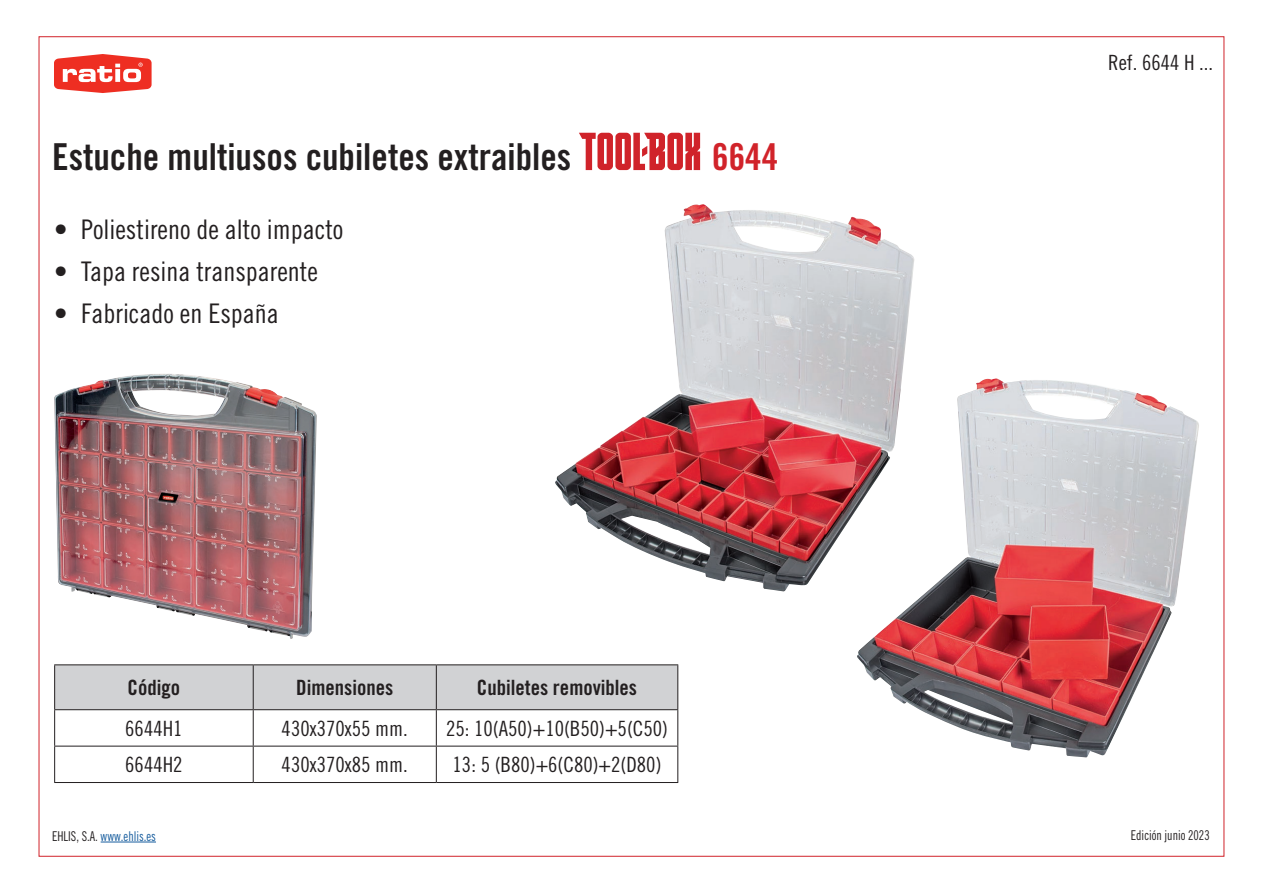
<style>
.page{position:relative;width:1263px;height:893px;background:#fff}
.page>*{position:absolute;margin:0;border:0;box-sizing:border-box;transform-origin:0 0}
.t1{font:37.05px "Trade Gothic LT Std Bd Cn 20";color:#231f20}
.t2{font:37.05px "Trade Gothic LT Std Bd Cn 20";color:#d1232a}
.t3{font:27px "Trade Gothic LT Std Cn 18";color:#231f20}
.t4{font:21px "Trade Gothic LT Std Cn 18";color:#231f20}
.t5{font:21px "Trade Gothic LT Std Bd Cn 20";color:#231f20}
.t6{font:13.5px "Trade Gothic LT Std Cn 18";color:#175d9e;scale:.9 1}
.t7{font:13.5px "Trade Gothic LT Std Cn 18";color:#231f20;scale:.9 1}
.s1{color:#231f20}
</style>
<div class="page">
<svg style="left:54px;top:54px;width:98px;height:39px"></svg>
<hr style="left:101px;top:842px;width:55px;height:1px;background:#175d9e">
<div style="left:55px;top:665px;width:622px;height:44px;background:#d1d2d4"></div>
<hr style="left:54px;top:710px;width:1px;height:36px;background:#231f20">
<hr style="left:253px;top:710px;width:1px;height:36px;background:#231f20">
<hr style="left:436px;top:710px;width:1px;height:36px;background:#231f20">
<hr style="left:677px;top:710px;width:1px;height:36px;background:#231f20">
<hr style="left:54px;top:746px;width:199px;height:1px;background:#231f20">
<hr style="left:54px;top:746px;width:1px;height:36px;background:#231f20">
<hr style="left:253px;top:746px;width:183px;height:1px;background:#231f20">
<hr style="left:253px;top:746px;width:1px;height:36px;background:#231f20">
<hr style="left:436px;top:746px;width:242px;height:1px;background:#231f20">
<hr style="left:436px;top:746px;width:1px;height:36px;background:#231f20">
<hr style="left:677px;top:746px;width:1px;height:36px;background:#231f20">
<hr style="left:54px;top:782px;width:199px;height:1px;background:#231f20">
<hr style="left:253px;top:782px;width:183px;height:1px;background:#231f20">
<hr style="left:436px;top:782px;width:242px;height:1px;background:#231f20">
<hr style="left:54px;top:664px;width:199px;height:1px;background:#231f20">
<hr style="left:54px;top:665px;width:1px;height:44px;background:#231f20">
<hr style="left:253px;top:664px;width:183px;height:1px;background:#231f20">
<hr style="left:253px;top:665px;width:1px;height:44px;background:#231f20">
<hr style="left:436px;top:664px;width:242px;height:1px;background:#231f20">
<hr style="left:436px;top:665px;width:1px;height:44px;background:#231f20">
<hr style="left:677px;top:665px;width:1px;height:44px;background:#231f20">
<hr style="left:54px;top:709px;width:199px;height:1px;background:#231f20">
<hr style="left:253px;top:709px;width:183px;height:1px;background:#231f20">
<hr style="left:436px;top:709px;width:242px;height:1px;background:#231f20">
<svg style="left:579px;top:133px;width:121px;height:37px"></svg>
<img style="left:555px;top:204px;width:359px;height:388px">
<img style="left:857px;top:378px;width:342px;height:379px">
<img style="left:54px;top:374px;width:263px;height:265px">
<h1 class="t1" style="left:52px;top:134px;width:520px">Estuche multiusos cubiletes extraibles</h1>
<h1 class="t2" style="left:712px;top:134px;width:67px">6644</h1>
<p class="t3" style="left:54px;top:214px;width:291px">• Poliestireno de alto impacto</p>
<p class="t3" style="left:54px;top:256px;width:265px">• Tapa resina transparente</p>
<p class="t3" style="left:54px;top:298px;width:226px">• Fabricado en España</p>
<p class="t5" style="left:128px;top:675px;width:54px">Código</p>
<p class="t5" style="left:296px;top:675px;width:99px">Dimensiones</p>
<p class="t5" style="left:477px;top:675px;width:162px">Cubiletes removibles</p>
<p class="t4" style="left:125px;top:716px;width:59px">6644H1</p>
<p class="t4" style="left:282px;top:716px;width:128px">430x370x55 mm.</p>
<p class="t4" style="left:446px;top:716px;width:223px">25: 10(A50)+10(B50)+5(C50)</p>
<p class="t4" style="left:125px;top:752px;width:59px">6644H2</p>
<p class="t4" style="left:282px;top:752px;width:128px">430x370x85 mm.</p>
<p class="t4" style="left:453px;top:752px;width:210px">13: 5 (B80)+6(C80)+2(D80)</p>
<p class="t4" style="left:1108px;top:50px;width:106px">Ref. 6644 H ...</p>
<p class="t6" style="left:52px;top:828px;width:117px"><span class="s1">EHLIS, S.A.</span> www.ehlis.es</p>
<p class="t7" style="left:1131px;top:827px;width:89px">Edición junio 2023</p>
</div>
